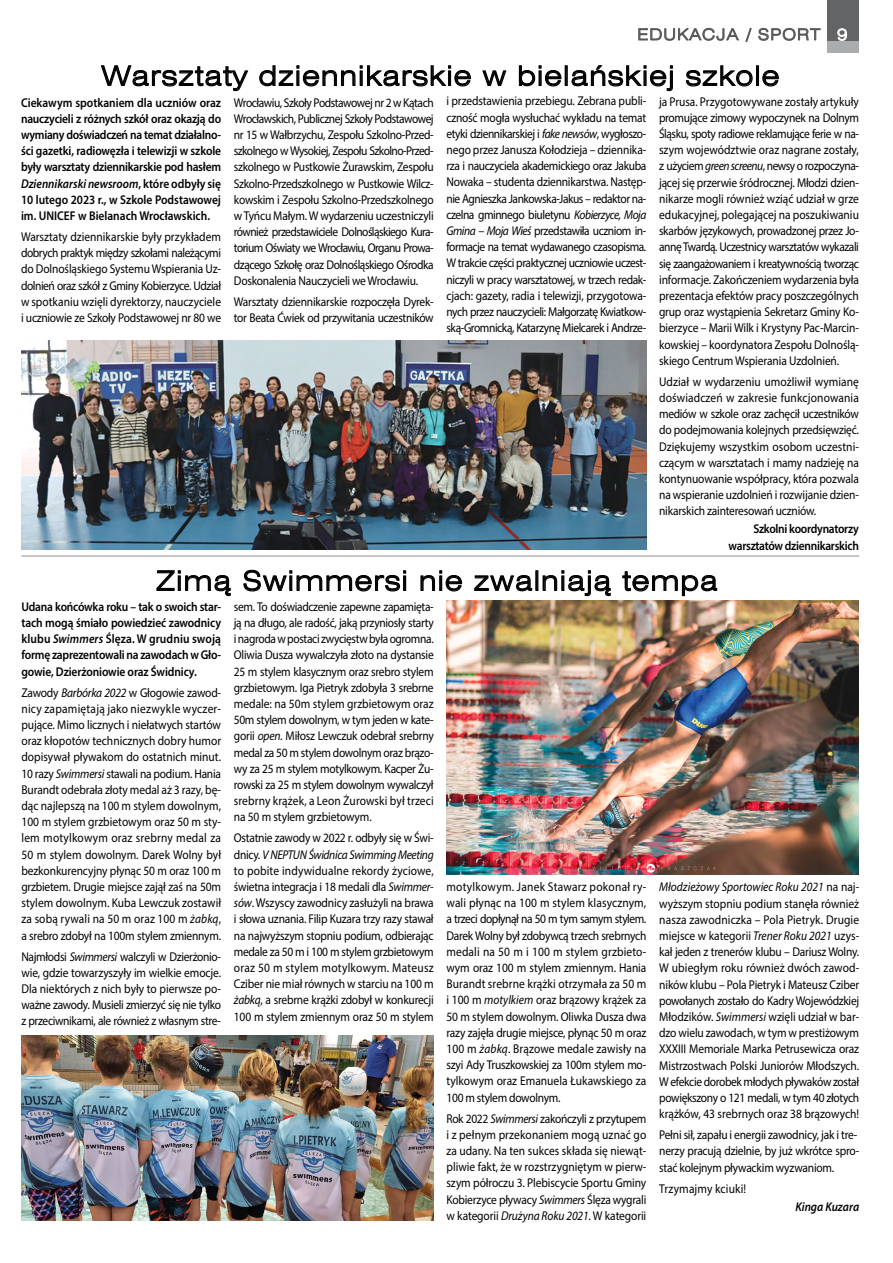
<style>
.page{position:relative;width:893px;height:1263px;background:#fff}
.page>*{position:absolute;margin:0;border:0;box-sizing:border-box;transform-origin:0 0}
.t1{font:27px "Swis 721 Lt Ex EU";letter-spacing:.05em;color:#000}
.t2{font:12.75px/16.2px "Myriad Pro";letter-spacing:-.02em;color:#000;text-align:justify;scale:.9 1}
.t3{font:600 12.75px/16.2px "Myriad Pro";letter-spacing:-.015em;color:#000;text-align:justify;scale:.9 1}
.t4{font:12.75px "Myriad Pro";letter-spacing:.01em;color:#000;scale:.9 1}
.t5{font:italic 600 12.75px "Myriad Pro";color:#000;scale:.9 1}
.s1{font-style:italic}
</style>
<div class="page">
<hr style="left:22px;top:556px;width:837px;height:1px;background:#8e9195">
<svg style="left:156px;top:570px;width:75px;height:27px"></svg>
<svg style="left:243px;top:569px;width:163px;height:23px"></svg>
<div style="left:403px;top:575px;width:3px;height:16px;border:1px solid #000"></div>
<svg style="left:420px;top:570px;width:43px;height:22px"></svg>
<svg style="left:474px;top:575px;width:59px;height:17px"></svg>
<svg style="left:542px;top:570px;width:69px;height:27px"></svg>
<svg style="left:622px;top:571px;width:96px;height:26px"></svg>
<img style="left:447px;top:601px;width:412px;height:274px">
<img style="left:21px;top:1035px;width:412px;height:185px">
<svg style="left:100px;top:65px;width:149px;height:27px"></svg>
<svg style="left:259px;top:65px;width:212px;height:22px"></svg>
<svg style="left:482px;top:70px;width:25px;height:16px"></svg>
<svg style="left:518px;top:65px;width:44px;height:22px"></svg>
<div style="left:565px;top:65px;width:3px;height:21px;border:1px solid #000"></div>
<svg style="left:571px;top:65px;width:102px;height:27px"></svg>
<svg style="left:685px;top:65px;width:68px;height:22px"></svg>
<div style="left:756px;top:65px;width:3px;height:21px;border:1px solid #000"></div>
<svg style="left:762px;top:70px;width:17px;height:17px"></svg>
<img style="left:21px;top:340px;width:625px;height:210px">
<div style="left:827px;top:40px;width:32px;height:13px;background:#abacad"></div>
<div style="left:827px;top:0;width:32px;height:40px;background:#636466"></div>
<svg style="left:837px;top:28px;width:10px;height:13px"></svg>
<svg style="left:638px;top:27px;width:114px;height:15px"></svg>
<svg style="left:758px;top:28px;width:63px;height:13px"></svg>
<h1 class="t1" style="left:101px;top:60px;width:680px">Warsztaty dziennikarskie w bielańskiej szkole</h1>
<p class="t3" style="left:21px;top:94px;width:224px">Ciekawym spotkaniem dla uczniów oraz nauczycieli z różnych szkół oraz okazją do wymiany doświadczeń na temat działalno&shy;ści gazetki, radiowęzła i telewizji w szkole były warsztaty dziennikarskie pod hasłem <span class="s1">Dziennikarski newsroom</span>, które odbyły się 10 lutego 2023 r., w Szkole Podstawowej im. UNICEF w Bielanach Wrocławskich.</p>
<p class="t2" style="left:21px;top:228px;width:224px">Warsztaty dziennikarskie były przykładem dobrych praktyk między szkołami należącymi do Dolnośląskiego Systemu Wspierania Uz&shy;dolnień oraz szkół z Gminy Kobierzyce. Udział w spotkaniu wzięli dyrektorzy, nauczyciele i uczniowie ze Szkoły Podstawowej nr 80 we</p>
<p class="t2" style="left:446px;top:93px;width:224px">i przedstawienia przebiegu. Zebrana publi&shy;czność mogła wysłuchać wykładu na temat etyki dziennikarskiej i <span class="s1">fake newsów</span>, wygłoszo&shy;nego przez Janusza Kołodzieja – dziennika&shy;rza i nauczyciela akademickiego oraz Jakuba Nowaka – studenta dziennikarstwa. Następ&shy;nie Agnieszka Jankowska-Jakus – redaktor na&shy;czelna gminnego biuletynu <span class="s1">Kobierzyce, Moja Gmina – Moja Wieś</span> przedstawiła uczniom in&shy;formacje na temat wydawanego czasopisma.<br>W trakcie części praktycznej uczniowie uczest&shy;niczyli w pracy warsztatowej, w trzech redak&shy;cjach: gazety, radia i telewizji, przygotowa&shy;nych przez nauczycieli: Małgorzatę Kwiatkow&shy;ską-Gromnicką, Katarzynę Mielcarek i Andrze-</p>
<p class="t2" style="left:659px;top:93px;width:224px">ja Prusa. Przygotowywane zostały artykuły promujące zimowy wypoczynek na Dolnym Śląsku, spoty radiowe reklamujące ferie w na&shy;szym województwie oraz nagrane zostały, z użyciem <span class="s1">green screenu</span>, newsy o rozpoczyna&shy;jącej się przerwie śródrocznej. Młodzi dzien&shy;nikarze mogli również wziąć udział w grze edukacyjnej, polegającej na poszukiwaniu skarbów językowych, prowadzonej przez Jo&shy;annę Twardą. Uczestnicy warsztatów wykazali się zaangażowaniem i kreatywnością tworząc informacje. Zakończeniem wydarzenia była prezentacja efektów pracy poszczególnych grup oraz wystąpienia Sekretarz Gminy Ko&shy;bierzyce – Marii Wilk i Krystyny Pac-Marcin&shy;kowskiej – koordynatora Zespołu Dolnoślą&shy;skiego Centrum Wspierania Uzdolnień.</p>
<p class="t2" style="left:659px;top:373px;width:224px">Udział w wydarzeniu umożliwił wymianę doświadczeń w zakresie funkcjonowania mediów w szkole oraz zachęcił uczestników do podejmowania kolejnych przedsięwzięć.<br>Dziękujemy wszystkim osobom uczestni&shy;czącym w warsztatach i mamy nadzieję na kontynuowanie współpracy, która pozwala na wspieranie uzdolnień i rozwijanie dzien&shy;nikarskich zainteresowań uczniów.</p>
<p class="t3" style="left:729px;top:521px;width:146px;text-align:right">Szkolni koordynatorzy warsztatów dziennikarskich</p>
<p class="t2" style="left:234px;top:94px;width:224px">Wrocławiu, Szkoły Podstawowej nr 2 w Kątach Wrocławskich, Publicznej Szkoły Podstawowej nr 15 w Wałbrzychu, Zespołu Szkolno-Przed&shy;szkolnego w Wysokiej, Zespołu Szkolno-Przed&shy;szkolnego w Pustkowie Żurawskim, Zespołu Szkolno-Przedszkolnego w Pustkowie Wilcz&shy;kowskim i Zespołu Szkolno-Przedszkolnego w Tyńcu Małym. W wydarzeniu uczestniczyli również przedstawiciele Dolnośląskiego Kura&shy;torium Oświaty we Wrocławiu, Organu Prowa&shy;dzącego Szkołę oraz Dolnośląskiego Ośrodka Doskonalenia Nauczycieli we Wrocławiu.</p>
<p class="t2" style="left:234px;top:293px;width:224px">Warsztaty dziennikarskie rozpoczęła Dyrek&shy;tor Beata Ćwiek od przywitania uczestników</p>
<h1 class="t1" style="left:156px;top:565px;width:563px">Zimą Swimmersi nie zwalniają tempa</h1>
<p class="t3" style="left:21px;top:598px;width:223px">Udana końcówka roku – tak o swoich star&shy;tach mogą śmiało powiedzieć zawodnicy klubu <span class="s1">Swimmers</span> Ślęza. W grudniu swoją formę zaprezentowali na zawodach w Gło&shy;gowie, Dzierżoniowie oraz Świdnicy.</p>
<p class="t2" style="left:21px;top:684px;width:223px">Zawody <span class="s1">Barbórka 2022</span> w Głogowie zawod&shy;nicy zapamiętają jako niezwykle wyczer&shy;pujące. Mimo licznych i niełatwych startów oraz kłopotów technicznych dobry humor dopisywał pływakom do ostatnich minut.<br>10 razy <span class="s1">Swimmersi</span> stawali na podium. Hania Burandt odebrała złoty medal aż 3 razy, bę&shy;dąc najlepszą na 100 m stylem dowolnym, 100 m stylem grzbietowym oraz 50 m sty&shy;lem motylkowym oraz srebrny medal za 50 m stylem dowolnym. Darek Wolny był bezkonkurencyjny płynąc 50 m oraz 100 m grzbietem. Drugie miejsce zajął zaś na 50m stylem dowolnym. Kuba Lewczuk zostawił za sobą rywali na 50 m oraz 100 m <span class="s1">żabką</span>, a srebro zdobył na 100m stylem zmiennym.</p>
<p class="t2" style="left:21px;top:948px;width:223px">Najmłodsi <span class="s1">Swimmersi</span> walczyli w Dzierżonio&shy;wie, gdzie towarzyszyły im wielkie emocje.<br>Dla niektórych z nich były to pierwsze po&shy;ważne zawody. Musieli zmierzyć się nie tylko z przeciwnikami, ale również z własnym stre-</p>
<p class="t2" style="left:234px;top:598px;width:224px">sem. To doświadczenie zapewne zapamięta&shy;ją na długo, ale radość, jaką przyniosły starty i nagroda w postaci zwycięstw była ogromna.<br>Oliwia Dusza wywalczyła złoto na dystansie 25 m stylem klasycznym oraz srebro stylem grzbietowym. Iga Pietryk zdobyła 3 srebrne medale: na 50m stylem grzbietowym oraz 50m stylem dowolnym, w tym jeden w kate&shy;gorii <span class="s1">open</span>. Miłosz Lewczuk odebrał srebrny medal za 50 m stylem dowolnym oraz brązo&shy;wy za 25 m stylem motylkowym. Kacper Żu&shy;rowski za 25 m stylem dowolnym wywalczył srebrny krążek, a Leon Żurowski był trzeci na 50 m stylem grzbietowym.</p>
<p class="t2" style="left:234px;top:830px;width:224px">Ostatnie zawody w 2022 r. odbyły się w Świ&shy;dnicy. <span class="s1">V NEPTUN Świdnica Swimming Meeting </span>to pobite indywidualne rekordy życiowe, świetna integracja i 18 medali dla <span class="s1">Swimmer&shy;sów</span>. Wszyscy zawodnicy zasłużyli na brawa i słowa uznania. Filip Kuzara trzy razy stawał na najwyższym stopniu podium, odbierając medale za 50 m i 100 m stylem grzbietowym oraz 50 m stylem motylkowym. Mateusz Cziber nie miał równych w starciu na 100 m <span class="s1">żabką</span>, a srebrne krążki zdobył w konkurecji 100 m stylem zmiennym oraz 50 m stylem</p>
<p class="t2" style="left:446px;top:878px;width:224px">motylkowym. Janek Stawarz pokonał ry&shy;wali płynąc na 100 m stylem klasycznym, a trzeci dopłynął na 50 m tym samym stylem.<br>Darek Wolny był zdobywcą trzech srebrnych medali na 50 m i 100 m stylem grzbieto&shy;wym oraz 100 m stylem zmiennym. Hania Burandt srebrne krążki otrzymała za 50 m i 100 m <span class="s1">motylkiem</span> oraz brązowy krążek za 50 m stylem dowolnym. Oliwka Dusza dwa razy zajęła drugie miejsce, płynąc 50 m oraz 100 m <span class="s1">żabką</span>. Brązowe medale zawisły na szyi Ady Truszkowskiej za 100m stylem mo&shy;tylkowym oraz Emanuela Łukawskiego za 100 m stylem dowolnym.</p>
<p class="t2" style="left:446px;top:1110px;width:224px">Rok 2022 <span class="s1">Swimmersi</span> zakończyli z przytupem i z pełnym przekonaniem mogą uznać go za udany. Na ten sukces składa się niewąt&shy;pliwie fakt, że w rozstrzygniętym w pierw&shy;szym półroczu 3. Plebiscycie Sportu Gminy Kobierzyce pływacy <span class="s1">Swimmers</span> Ślęza wygrali w kategorii <span class="s1">Drużyna Roku 2021</span>. W kategorii</p>
<p class="t2" style="left:659px;top:879px;width:224px"><span class="s1">Młodzieżowy Sportowiec Roku 2021</span> na naj&shy;wyższym stopniu podium stanęła również nasza zawodniczka – Pola Pietryk. Drugie miejsce w kategorii <span class="s1">Trener Roku 2021</span> uzys&shy;kał jeden z trenerów klubu – Dariusz Wolny.<br>W ubiegłym roku również dwóch zawod&shy;ników klubu – Pola Pietryk i Mateusz Cziber powołanych zostało do Kadry Wojewódzkiej Młodzików. <span class="s1">Swimmersi</span> wzięli udział w bar&shy;dzo wielu zawodach, w tym w prestiżowym XXXIII Memoriale Marka Petrusewicza oraz Mistrzostwach Polski Juniorów Młodszych.<br>W efekcie dorobek młodych pływaków został powiększony o 121 medali, w tym 40 złotych krążków, 43 srebrnych oraz 38 brązowych!</p>
<p class="t2" style="left:659px;top:1126px;width:224px;text-align:left">Pełni sił, zapału i energii zawodnicy, jak i tre&shy;nerzy pracują dzielnie, by już wkrótce spro&shy;stać kolejnym pływackim wyzwaniom.</p>
<p class="t4" style="left:659px;top:1180px;width:98px">Trzymajmy kciuki!</p>
<p class="t5" style="left:795px;top:1198px;width:72px">Kinga Kuzara</p>
</div>
